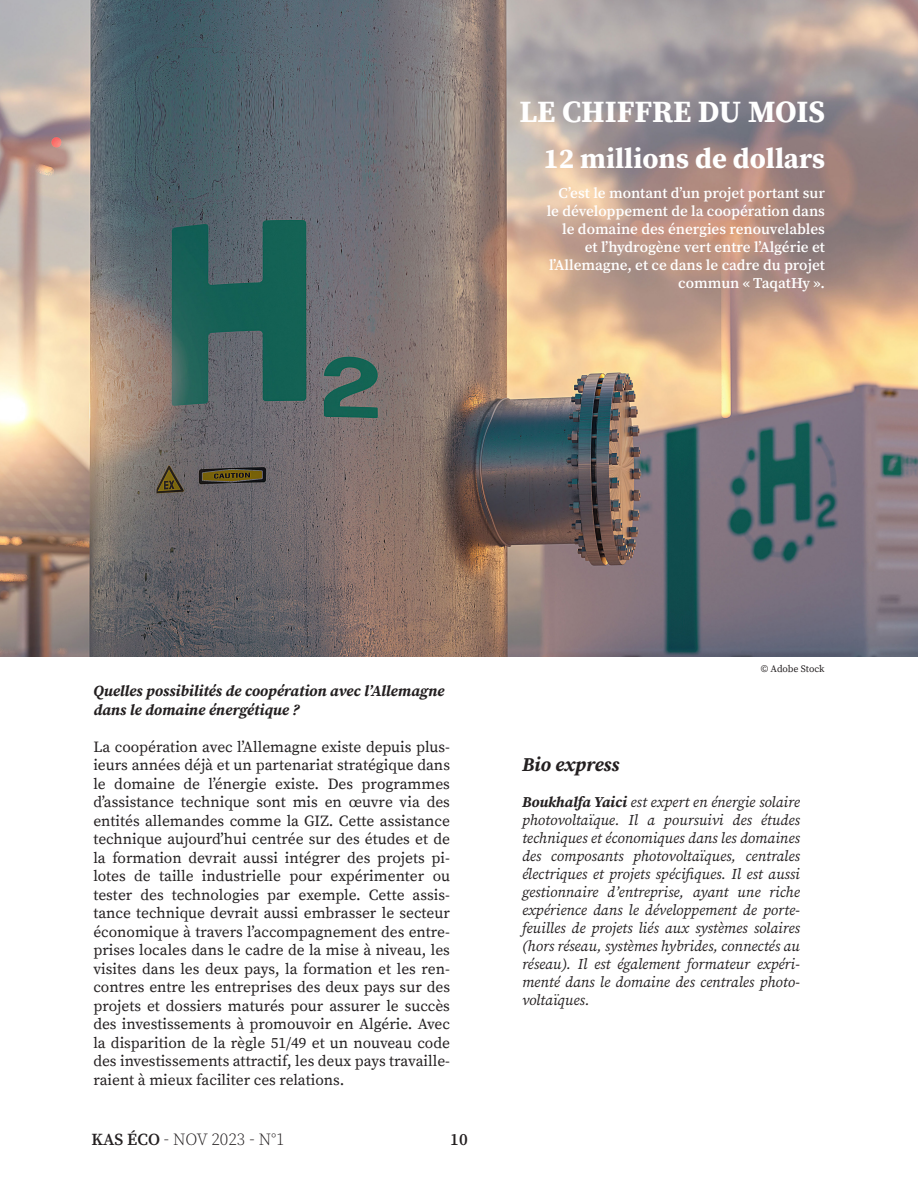
<style>
.page{position:relative;width:918px;height:1188px;background:#fff}
.page>*{position:absolute;margin:0;border:0;box-sizing:border-box;transform-origin:0 0}
.Headline_-_32pt_Bold{font:700 30.75px "Source Serif Pro";letter-spacing:-.005em;color:#fff}
.Body_Text__-_Justified{font:700 28.5px "Source Serif Pro";color:#fff}
.Title_Pull_Text_-_Centered{font:italic 700 19.5px "Source Serif Pro";letter-spacing:-.005em;color:#231f20}
.t1{font:300 16.95px "Source Serif Pro";letter-spacing:-.005em;color:#231f20}
.t2{font:600 16.95px "Source Serif Pro";color:#231f20}
.Title_Pull_Text_-_Centered-2{font:15.45px/18.5px "Source Serif Pro";color:#231f20;text-align:justify}
.Title_Pull_Text_-_Centered-3{font:italic 700 15.45px/18.5px "Source Serif Pro";color:#231f20}
.Title_Pull_Text_-_Centered-4{font:italic 15px/18px "Source Serif Pro";color:#231f20;text-align:justify}
.Body_Text__-_Justified-2{font:600 15px/18px "Source Serif Pro";color:#fff;text-align:right}
.Photo_Credit{font:9.9px "Source Serif Pro";letter-spacing:-.005em;color:#231f20}
.s1{font-weight:600}
.s2{font-weight:700}
</style>
<div class="page">
<img style="left:0;top:0;width:918px;height:656px">
<p class="Headline_-_32pt_Bold" style="left:519px;top:91px;width:307px">LE CHIFFRE DU MOIS</p>
<p class="Body_Text__-_Justified" style="left:543px;top:139px;width:283px">12 millions de dollars</p>
<p class="Body_Text__-_Justified-2" style="left:547px;top:185px;width:280px">C’est le montant d’un projet portant sur le développement de la coopération dans le domaine des énergies renouvelables et l’hydrogène vert entre l’Algérie et l’Allemagne, et ce dans le cadre du projet commun « TaqatHy ».</p>
<p class="Title_Pull_Text_-_Centered-3" style="left:93px;top:682px;width:353px">Quelles possibilités de coopération avec l’Allemagne dans le domaine énergétique ?</p>
<p class="Title_Pull_Text_-_Centered-2" style="left:93px;top:738px;width:358px">La coopération avec l’Allemagne existe depuis plus&shy;ieurs années déjà et un partenariat stratégique dans le domaine de l’énergie existe. Des programmes d’assistance technique sont mis en œuvre via des entités allemandes comme la GIZ. Cette assistance technique aujourd’hui centrée sur des études et de la formation devrait aussi intégrer des projets pi&shy;lotes de taille industrielle pour expérimenter ou tester des technologies par exemple. Cette assis&shy;tance technique devrait aussi embrasser le secteur économique à travers l’accompagnement des entre&shy;prises locales dans le cadre de la mise à niveau, les visites dans les deux pays, la formation et les ren&shy;contres entre les entreprises des deux pays sur des projets et dossiers maturés pour assurer le succès des investissements à promouvoir en Algérie. Avec la disparition de la règle 51/49 et un nouveau code des investissements attractif, les deux pays travaille&shy;raient à mieux faciliter ces relations.</p>
<p class="t1" style="left:92px;top:1129px;width:194px"><span class="s1">KAS ÉCO</span> - NOV 2023 - N°1</p>
<p class="t2" style="left:450px;top:1130px;width:19px">10</p>
<p class="Photo_Credit" style="left:761px;top:663px;width:65px">© Adobe Stock</p>
<p class="Title_Pull_Text_-_Centered" style="left:522px;top:753px;width:99px">Bio express</p>
<p class="Title_Pull_Text_-_Centered-4" style="left:522px;top:794px;width:279px"><span class="s2">Boukhalfa Yaici</span> est expert en énergie solaire photovoltaïque. Il a poursuivi des études techniques et économiques dans les domaines des composants photovoltaïques, centrales électriques et projets spécifiques. Il est aussi gestionnaire d’entreprise, ayant une riche expérience dans le développement de porte&shy;feuilles de projets liés aux systèmes solaires (hors réseau, systèmes hybrides, connectés au réseau). Il est également formateur expéri&shy;menté dans le domaine des centrales photo&shy;voltaïques.</p>
</div>
